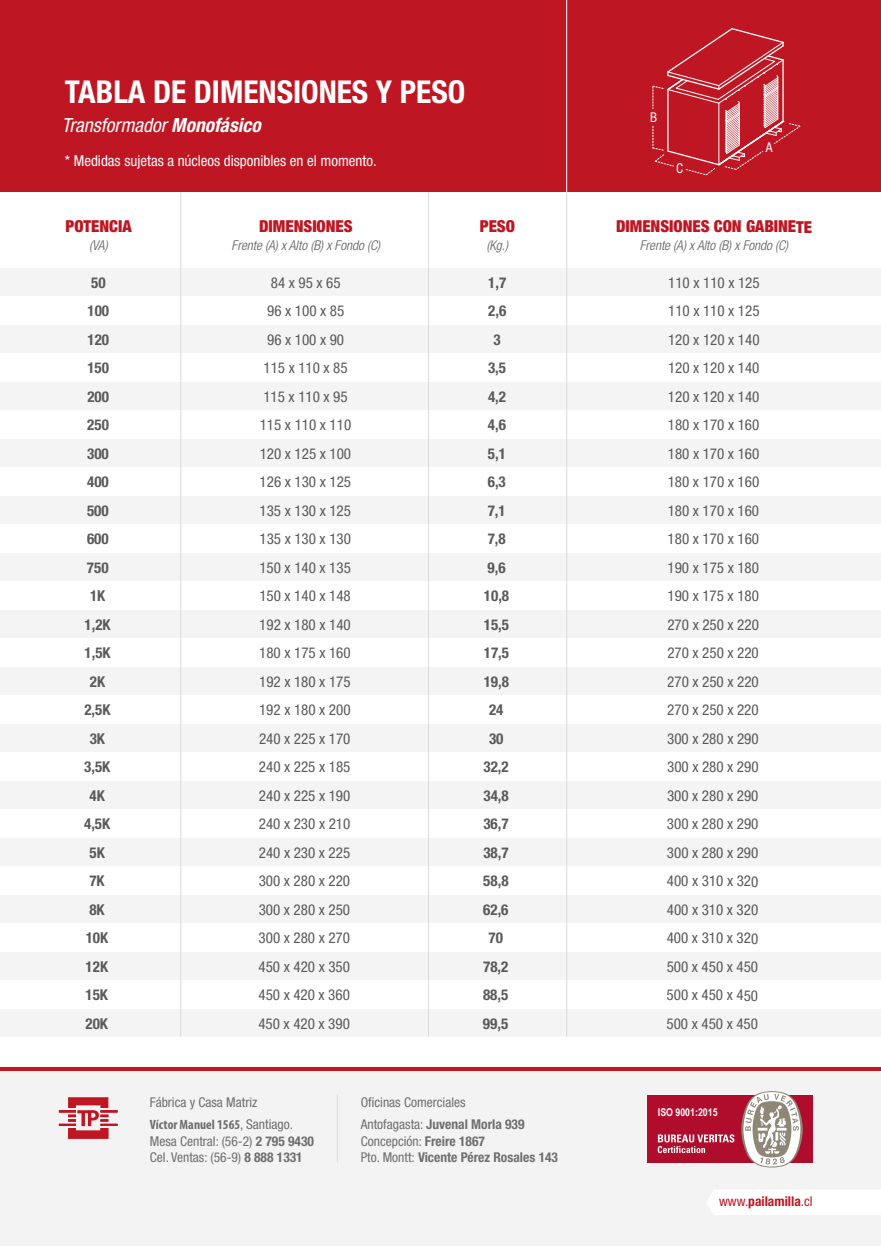
<style>
.page{position:relative;width:881px;height:1246px;background:#fff}
.page>*{position:absolute;margin:0;border:0;box-sizing:border-box;transform-origin:0 0}
.t1{font:700 condensed 31.5px "Helvetica Neue LT Pro";color:#fff}
.t2{font:italic condensed 19.5px "Helvetica Neue LT Pro";color:#fff}
.t3{font:900 condensed 16.5px "Helvetica Neue LT Pro";letter-spacing:-.005em;color:#be1622}
.t4{font:condensed 15px/28.5px "Helvetica Neue LT Pro";letter-spacing:-.005em;color:#5a595b;text-align:center}
.t5{font:700 condensed 15px/28.5px "Helvetica Neue LT Pro";letter-spacing:-.005em;color:#5a595b;text-align:center}
.t6{font:condensed 15px "Helvetica Neue LT Pro";color:#fff}
.t7{font:condensed 13.5px/16.5px "Helvetica Neue LT Pro";color:#706f6f}
.t8{font:italic 300 condensed 13.5px "Helvetica Neue LT Pro";color:#5a595b}
.t9{font:700 condensed 13.5px/16.5px "Helvetica Neue LT Pro";color:#706f6f}
.t10{font:700 condensed 13.5px "Myriad Pro";color:#706f6f}
.t11{font:700 condensed 13.5px "Helvetica Neue LT Pro";color:#be1622}
.t12{font:condensed 13.5px "Helvetica Neue LT Pro";color:#fff}
.t13{font:700 10.65px "Arial Narrow";color:#fff}
.s1{font-weight:700}
.s2{font-family:"Helvetica Neue LT Pro";font-weight:400}
.s3{font-weight:400}
</style>
<div class="page">
<div style="left:0;top:0;width:880px;height:192px;background:#be1622"></div>
<div style="left:0;top:268px;width:880px;height:28px;background:#f5f4f4"></div>
<div style="left:0;top:326px;width:880px;height:26px;background:#f5f4f4"></div>
<div style="left:0;top:382px;width:880px;height:28px;background:#f5f4f4"></div>
<div style="left:0;top:440px;width:880px;height:26px;background:#f5f4f4"></div>
<div style="left:0;top:497px;width:880px;height:27px;background:#f5f4f4"></div>
<div style="left:0;top:554px;width:880px;height:26px;background:#f5f4f4"></div>
<div style="left:0;top:610px;width:880px;height:28px;background:#f5f4f4"></div>
<div style="left:0;top:668px;width:880px;height:26px;background:#f5f4f4"></div>
<div style="left:0;top:725px;width:880px;height:27px;background:#f5f4f4"></div>
<div style="left:0;top:782px;width:880px;height:26px;background:#f5f4f4"></div>
<div style="left:0;top:838px;width:880px;height:27px;background:#f5f4f4"></div>
<div style="left:0;top:895px;width:880px;height:27px;background:#f5f4f4"></div>
<div style="left:0;top:952px;width:880px;height:27px;background:#f5f4f4"></div>
<div style="left:0;top:1010px;width:880px;height:27px;background:#f5f4f4"></div>
<hr style="left:180px;top:192px;width:1px;height:844px;background:#dadada">
<hr style="left:428px;top:192px;width:1px;height:844px;background:#dadada">
<hr style="left:566px;top:192px;width:1px;height:844px;background:#dadada">
<hr style="left:566px;top:0;width:1px;height:192px;background:#fff">
<svg style="left:652px;top:28px;width:148px;height:147px"></svg>
<div style="left:0;top:1069px;width:880px;height:177px;background:#f3f3f3"></div>
<hr style="left:0;top:1067px;width:880px;height:4px;background:#bf1622">
<svg style="left:59px;top:1097px;width:58px;height:42px"></svg>
<hr style="left:337px;top:1094px;width:1px;height:68px;background:#dadada">
<div style="left:647px;top:1095px;width:165px;height:68px;background:#b00d2d"></div>
<svg style="left:657px;top:1134px;width:77px;height:19px"></svg>
<svg style="left:741px;top:1091px;width:61px;height:76px"></svg>
<div style="left:707px;top:1190px;width:173px;height:25px;background:#fff"></div>
<h1 class="t1" style="left:65px;top:72px;width:402px">TABLA DE DIMENSIONES Y PESO</h1>
<h2 class="t2" style="left:62px;top:113px;width:200px">Transformador <span class="s1">Monofásico</span></h2>
<p class="t6" style="left:65px;top:152px;width:313px">* Medidas sujetas a núcleos disponibles en el momento.</p>
<p class="t3" style="left:65px;top:216px;width:67px">POTENCIA</p>
<p class="t8" style="left:89px;top:238px;width:20px">(VA)</p>
<p class="t5" style="left:84px;top:268px;width:28px">50<br>100<br>120<br>150<br>200<br>250<br>300<br>400<br>500<br>600<br>750<br>1K<br>1,2K<br>1,5K<br>2K<br>2,5K<br>3K<br>3,5K<br>4K<br>4,5K<br>5K<br>7K<br>8K<br>10K<br>12K<br>15K<br>20K</p>
<p class="t3" style="left:259px;top:216px;width:95px">DIMENSIONES</p>
<p class="t8" style="left:231px;top:238px;width:150px">Frente (A) x Alto (B) x Fondo (C)</p>
<p class="t4" style="left:258px;top:268px;width:94px">84 x 95 x 65<br>96 x 100 x 85<br>96 x 100 x 90<br>115 x 110 x 85<br>115 x 110 x 95<br>115 x 110 x 110<br>120 x 125 x 100<br>126 x 130 x 125<br>135 x 130 x 125<br>135 x 130 x 130<br>150 x 140 x 135<br>150 x 140 x 148<br>192 x 180 x 140<br>180 x 175 x 160<br>192 x 180 x 175<br>192 x 180 x 200<br>240 x 225 x 170<br>240 x 225 x 185<br>240 x 225 x 190<br>240 x 230 x 210<br>240 x 230 x 225<br>300 x 280 x 220<br>300 x 280 x 250<br>300 x 280 x 270<br>450 x 420 x 350<br>450 x 420 x 360<br>450 x 420 x 390</p>
<p class="t3" style="left:479px;top:216px;width:37px">PESO</p>
<p class="t8" style="left:486px;top:238px;width:23px">(Kg.)</p>
<p class="t5" style="left:483px;top:268px;width:28px">1,7<br>2,6<br>3<br>3,5<br>4,2<br>4,6<br>5,1<br>6,3<br>7,1<br>7,8<br>9,6<br>10,8<br>15,5<br>17,5<br>19,8<br>24<br>30<br>32,2<br>34,8<br>36,7<br>38,7<br>58,8<br>62,6<br>70<br>78,2<br>88,5<br>99,5</p>
<p class="t7" style="left:150px;top:1093px;width:109px">Fábrica y Casa Matriz</p>
<p class="t10" style="left:150px;top:1116px;width:144px">Víctor Manuel 1565<span class="s2">, Santiago.</span></p>
<p class="t7" style="left:150px;top:1132px;width:165px">Mesa Central: (56-2) <span class="s1">2 795 9430<br></span>Cel. Ventas: (56-9) <span class="s1">8 888 1331</span></p>
<p class="t7" style="left:360px;top:1090px;width:165px;line-height:22.5px">Oficinas Comerciales<br>Antofagasta: <span class="s1">Juvenal Morla 939</span></p>
<p class="t9" style="left:360px;top:1132px;width:199px"><span class="s3">Concepción:</span> Freire 1867<br><span class="s3">Pto. Montt:</span> Vicente Pérez Rosales 143</p>
<p class="t12" style="left:650px;top:109px;width:9px">B</p>
<p class="t12" style="left:676px;top:160px;width:9px">C</p>
<p class="t12" style="left:765px;top:140px;width:8px">A</p>
<p class="t3" style="left:615px;top:216px;width:197px">DIMENSIONES CON GABINETE</p>
<p class="t8" style="left:639px;top:238px;width:150px">Frente (A) x Alto (B) x Fondo (C)</p>
<p class="t4" style="left:666px;top:268px;width:95px;text-align:justify">110 x 110 x 125<br>110 x 110 x 125<br>120 x 120 x 140<br>120 x 120 x 140<br>120 x 120 x 140<br>180 x 170 x 160<br>180 x 170 x 160<br>180 x 170 x 160<br>180 x 170 x 160<br>180 x 170 x 160<br>190 x 175 x 180<br>190 x 175 x 180<br>270 x 250 x 220<br>270 x 250 x 220<br>270 x 250 x 220<br>270 x 250 x 220<br>300 x 280 x 290<br>300 x 280 x 290<br>300 x 280 x 290<br>300 x 280 x 290<br>300 x 280 x 290<br>400 x 310 x 320<br>400 x 310 x 320<br>400 x 310 x 320<br>500 x 450 x 450<br>500 x 450 x 450<br>500 x 450 x 450</p>
<p class="t13" style="left:657px;top:1104px;width:61px">ISO 9001:2015</p>
<p class="t11" style="left:719px;top:1193px;width:95px"><span class="s3">www.</span>pailamilla<span class="s3">.cl</span></p>
</div>
